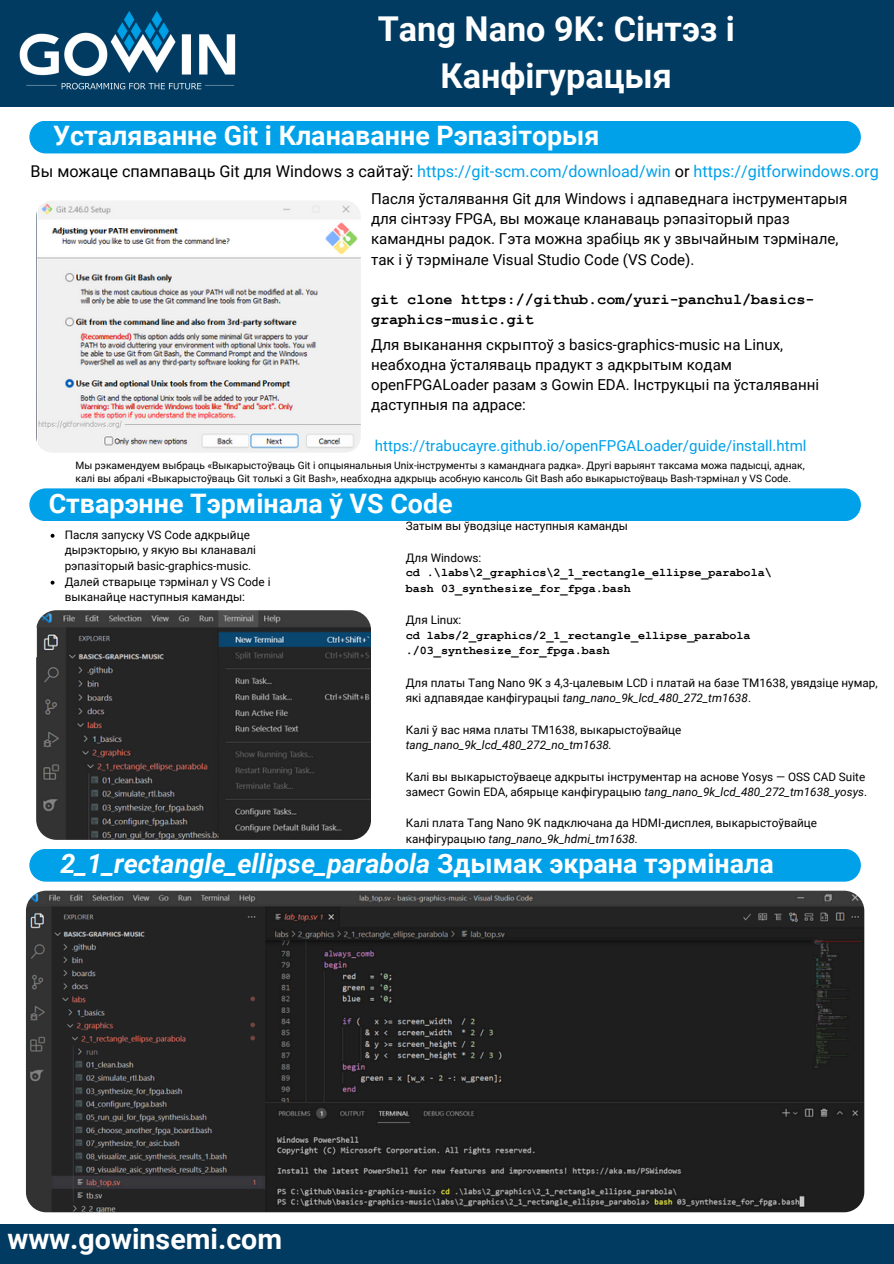
<style>
.page{position:relative;width:894px;height:1264px;background:#fff}
.page>*{position:absolute;margin:0;border:0;box-sizing:border-box;transform-origin:0 0}
.t1{font:700 34.2px/47.2px "Roboto";color:#fff;text-align:center}
.t2{font:700 28.5px "Roboto";color:#fff}
.t3{font:700 26.85px "Roboto";color:#fff}
.t4{font:italic 700 26.85px "Roboto";color:#fff}
.t5{font:16.2px "Roboto";color:#01a1e9}
.t6{font:15px/20.2px "Roboto";color:#000}
.t7{font:700 15px/20.2px "Courier New";color:#000}
.t8{font:15px "Roboto";color:#01a1e9}
.t9{font:11.7px/15.6px "Roboto";color:#000}
.t10{font:700 11.7px/15.1px "Courier New";color:#000}
.t11{font:10.2px/13.6px "Roboto";color:#000}
.s1{color:#000}
.s2{font-family:"Roboto";font-weight:400}
.s3{font-style:italic}
.s4{font-style:normal}
</style>
<div class="page">
<div style="left:0;top:0;width:893px;height:107px;background:#013b61"></div>
<div style="left:29px;top:121px;width:831px;height:32px;background:#01a1e9"></div>
<div style="left:29px;top:488px;width:831px;height:33px;background:#01a1e9"></div>
<div style="left:29px;top:849px;width:831px;height:32px;background:#01a1e9"></div>
<div style="left:0;top:1223px;width:893px;height:40px;background:#013b61"></div>
<img style="left:19px;top:11px;width:216px;height:79px">
<img style="left:36px;top:200px;width:324px;height:252px;border-radius:16px">
<img style="left:36px;top:610px;width:334px;height:229px;border-radius:20px">
<img style="left:26px;top:890px;width:838px;height:322px;border-radius:20px">
<svg style="left:51px;top:580px;width:3px;height:4px"></svg>
<p class="t1" style="left:377px;top:5px;width:358px">Tang Nano 9K: Сінтэз і<br>Канфігурацыя</p>
<h4 class="t3" style="left:53px;top:120px;width:547px">Усталяванне Git і Кланаванне Рэпазіторыя</h4>
<h2 class="t5" style="left:31px;top:162px;width:849px"><span class="s1">Вы можаце спампаваць Git для Windows з сайтаў:</span> https://git-scm.com/download/win <span class="s1">or</span> https://gitforwindows.org</h2>
<h5 class="t6" style="left:371px;top:189px;width:477px">Пасля ўсталявання Git для Windows і адпаведнага інструментарыя для сінтэзу FPGA, вы можаце кланаваць рэпазіторый праз камандны радок. Гэта можна зрабіць як у звычайным тэрмінале, так і ў тэрмінале Visual Studio Code (VS Code).</h5>
<h5 class="t7" style="left:371px;top:290px;width:444px">git clone https://github.com/yuri-panchul/basics&shy;graphics-music.git</h5>
<p class="t6" style="left:371px;top:334px;width:449px">Для выканання скрыптоў з basics-graphics-music на Linux, неабходна ўсталяваць прадукт з адкрытым кодам openFPGALoader разам з Gowin EDA. Інструкцыі па ўсталяванні даступныя па адрасе:</p>
<h2 class="t8" style="left:375px;top:437px;width:433px">https://trabucayre.github.io/openFPGALoader/guide/install.html</h2>
<p class="t11" style="left:75px;top:458px;width:730px">Мы рэкамендуем выбраць «Выкарыстоўваць Git і опцыянальныя Unix-інструменты з каманднага радка». Другі варыянт таксама можа падысці, аднак, калі вы абралі «Выкарыстоўваць Git толькі з Git Bash», неабходна адкрыць асобную кансоль Git Bash або выкарыстоўваць Bash-тэрмінал у VS Code.</p>
<h3 class="t3" style="left:49px;top:488px;width:405px">Стварэнне Тэрмінала ў VS Code</h3>
<h5 class="t9" style="left:65px;top:527px;width:193px">Пасля запуску VS Code адкрыйце дырэкторыю, у якую вы кланавалі рэпазіторый basic-graphics-music.</h5>
<h5 class="t9" style="left:65px;top:574px;width:207px">Далей стварыце тэрмінал у VS Code і выканайце наступныя каманды:</h5>
<h5 class="t9" style="left:405px;top:518px;width:224px">Затым вы ўводзіце наступныя каманды</h5>
<h5 class="t10" style="left:405px;top:551px;width:367px"><span class="s2">Для Windows:<br></span>cd .\labs\2_graphics\2_1_rectangle_ellipse_parabola\ bash 03_synthesize_for_fpga.bash</h5>
<h5 class="t10" style="left:405px;top:613px;width:346px"><span class="s2">Для Linux:<br></span>cd labs/2_graphics/2_1_rectangle_ellipse_parabola ./03_synthesize_for_fpga.bash</h5>
<p class="t9" style="left:405px;top:675px;width:473px">Для платы Tang Nano 9K з 4,3-цалевым LCD і платай на базе TM1638, увядзіце нумар, які адпавядае канфігурацыі <span class="s3">tang_nano_9k_lcd_480_272_tm1638</span>.</p>
<p class="t9" style="left:405px;top:721px;width:277px">Калі ў вас няма платы TM1638, выкарыстоўвайце <span class="s3">tang_nano_9k_lcd_480_272_no_tm1638.</span></p>
<p class="t9" style="left:405px;top:768px;width:463px">Калі вы выкарыстоўваеце адкрыты інструментар на аснове Yosys — OSS CAD Suite замест Gowin EDA, абярыце канфігурацыю <span class="s3">tang_nano_9k_lcd_480_272_tm1638_yosys</span>.</p>
<h2 class="t9" style="left:405px;top:815px;width:412px">Калі плата Tang Nano 9K падключана да HDMI-дисплея, выкарыстоўвайце канфігурацыю <span class="s3">tang_nano_9k_hdmi_tm1638.</span></h2>
<h4 class="t4" style="left:60px;top:848px;width:714px">2_1_rectangle_ellipse_parabola <span class="s4">Здымак экрана тэрмінала</span></h4>
<h4 class="t2" style="left:7px;top:1222px;width:276px">www.gowinsemi.com</h4>
</div>
